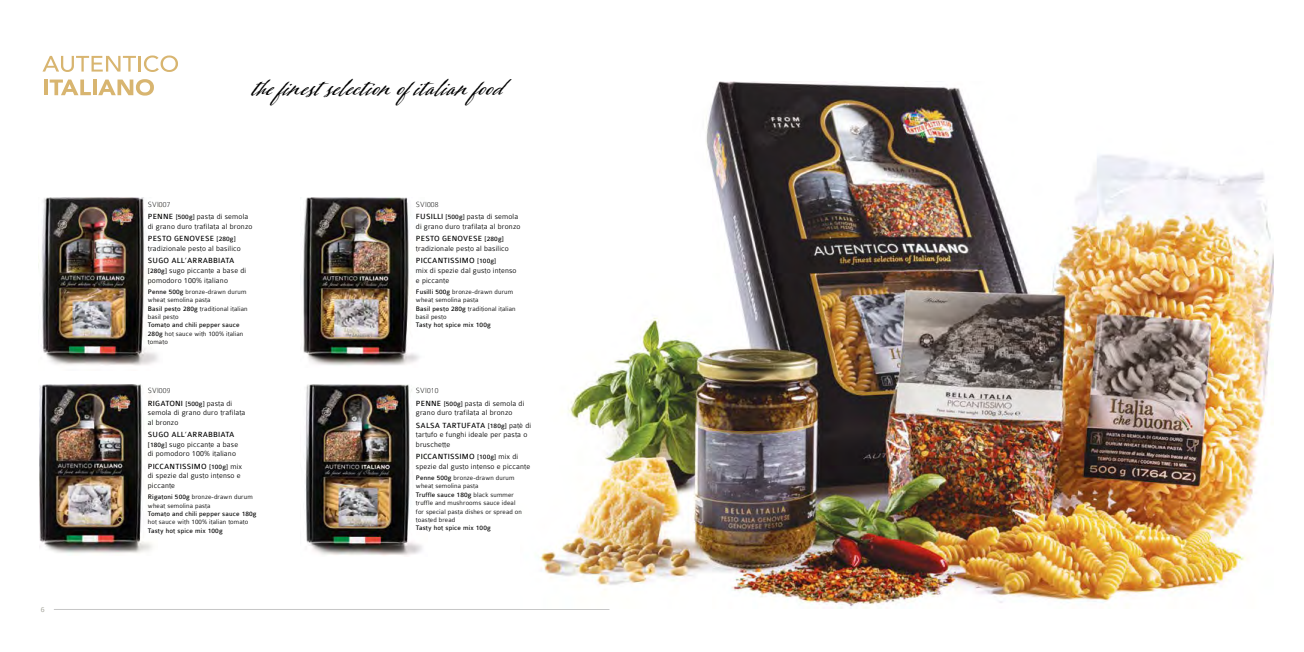
<style>
.page{position:relative;width:1304px;height:652px;background:#fff}
.page>*{position:absolute;margin:0;border:0;box-sizing:border-box;transform-origin:0 0}
.t1{font:30px "Adorn Coronet";letter-spacing:.02em;color:#000}
.t2{font:300 8px/9.6px "Colaborate";letter-spacing:.02em;color:#000}
.t3{font:8px/12.4px "Colaborate";letter-spacing:.02em;color:#000}
.t4{font:300 8px "Colaborate";color:#9d9d93}
.t5{font:300 7px/8.4px "Colaborate";letter-spacing:.02em;color:#000}
.t6{font:7px/8.4px "Colaborate";letter-spacing:.02em;color:#000}
.s1{font-weight:100}
.s2{font-weight:400}
.s3{font-weight:400;font-size:7px}
.s4{font-weight:300}
.s5{font-size:7px}
</style>
<div class="page">
<hr style="left:54px;top:609px;width:555px;height:1px;background:#c6c6c6">
<img style="left:539px;top:81px;width:735px;height:528px">
<svg style="left:43px;top:56px;width:93px;height:16px"></svg>
<hr style="left:138px;top:56px;width:3px;height:16px;background:#d8b570">
<svg style="left:144px;top:55px;width:34px;height:17px"></svg>
<hr style="left:44px;top:80px;width:4px;height:15px;background:#d8b570">
<svg style="left:50px;top:80px;width:41px;height:15px"></svg>
<hr style="left:93px;top:80px;width:4px;height:15px;background:#d8b570">
<svg style="left:98px;top:79px;width:56px;height:17px"></svg>
<img style="left:39px;top:384px;width:114px;height:170px">
<img style="left:42px;top:198px;width:116px;height:168px">
<img style="left:300px;top:198px;width:119px;height:168px">
<img style="left:305px;top:384px;width:117px;height:172px">
<p class="t4" style="left:41px;top:605px;width:5px">6</p>
<h1 class="t1" style="left:253px;top:66px;width:253px">the finest selection ofitalian food</h1>
<p class="t2" style="left:148px;top:198px;width:102px;line-height:12.4px"><span class="s1">SVI007<br></span><span class="s2">PENNE</span> <span class="s3">[500g]</span> pasta di semola</p>
<p class="t2" style="left:148px;top:220px;width:106px;line-height:12.4px">di grano duro trafilata al bronzo<br><span class="s2">PESTO GENOVESE</span> <span class="s3">[280g]</span></p>
<p class="t2" style="left:148px;top:244px;width:94px">tradizionale pesto al basilico</p>
<p class="t2" style="left:148px;top:256px;width:100px"><span class="s2">SUGO ALL’ARRABBIATA </span><span class="s3">[280g]</span> sugo piccante a base di pomodoro 100% italiano</p>
<p class="t5" style="left:148px;top:287px;width:101px"><span class="s2">Penne 500g</span> bronze-drawn durum wheat semolina pasta<br><span class="s2">Basil pesto 280g</span> traditional italian basil pesto</p>
<p class="t6" style="left:148px;top:321px;width:97px">Tomato and chili pepper sauce<br>280g <span class="s4">hot sauce with 100% italian tomato</span></p>
<p class="t3" style="left:148px;top:384px;width:86px"><span class="s1">SVI009<br></span>RIGATONI <span class="s5">[500g]</span> <span class="s4">pasta di</span></p>
<p class="t2" style="left:148px;top:408px;width:99px">semola di grano duro trafilata al bronzo</p>
<p class="t2" style="left:148px;top:430px;width:92px"><span class="s2">SUGO ALL’ARRABBIATA </span><span class="s3">[180g]</span> sugo piccante a base di pomodoro 100% italiano</p>
<p class="t2" style="left:148px;top:461px;width:96px"><span class="s2">PICCANTISSIMO</span> <span class="s3">[100g]</span> mix di spezie dal gusto intenso e piccante</p>
<p class="t5" style="left:148px;top:493px;width:106px"><span class="s2">Rigatoni 500g</span> bronze-drawn durum wheat semolina pasta</p>
<p class="t6" style="left:148px;top:510px;width:110px">Tomato and chili pepper sauce 180g</p>
<p class="t5" style="left:148px;top:518px;width:102px">hot sauce with 100% italian tomato</p>
<p class="t6" style="left:148px;top:526px;width:76px">Tasty hot spice mix 100g</p>
<p class="t2" style="left:416px;top:198px;width:104px;line-height:12.4px"><span class="s1">SVI008<br></span><span class="s2">FUSILLI</span> <span class="s3">[500g]</span> pasta di semola</p>
<p class="t2" style="left:416px;top:220px;width:106px;line-height:12.4px">di grano duro trafilata al bronzo<br><span class="s2">PESTO GENOVESE</span> <span class="s3">[280g]</span></p>
<p class="t2" style="left:416px;top:242px;width:94px;line-height:12.4px">tradizionale pesto al basilico<br><span class="s2">PICCANTISSIMO</span> <span class="s3">[100g]</span></p>
<p class="t2" style="left:416px;top:266px;width:102px">mix di spezie dal gusto intenso e piccante</p>
<p class="t5" style="left:416px;top:287px;width:101px"><span class="s2">Fusilli 500g</span> bronze-drawn durum wheat semolina pasta<br><span class="s2">Basil pesto 280g</span> traditional italian basil pesto</p>
<p class="t6" style="left:416px;top:321px;width:76px">Tasty hot spice mix 100g</p>
<p class="t2" style="left:416px;top:384px;width:110px;line-height:12.4px"><span class="s1">SVI010<br></span><span class="s2">PENNE</span> <span class="s3">[500g]</span> pasta di semola di</p>
<p class="t2" style="left:416px;top:406px;width:117px;line-height:12.4px">grano duro trafilata al bronzo<br><span class="s2">SALSA TARTUFATA</span> <span class="s3">[180g]</span> patè di</p>
<p class="t2" style="left:416px;top:430px;width:113px">tartufo e funghi ideale per pasta o bruschette</p>
<p class="t2" style="left:416px;top:452px;width:116px"><span class="s2">PICCANTISSIMO</span> <span class="s3">[100g]</span> mix di spezie dal gusto intenso e piccante</p>
<p class="t5" style="left:416px;top:474px;width:108px"><span class="s2">Penne 500g</span> bronze-drawn durum wheat semolina pasta<br><span class="s2">Truffle sauce 180g</span> black summer truffle and mushrooms sauce ideal for special pasta dishes or spread on toasted bread</p>
<p class="t6" style="left:416px;top:524px;width:76px">Tasty hot spice mix 100g</p>
</div>
